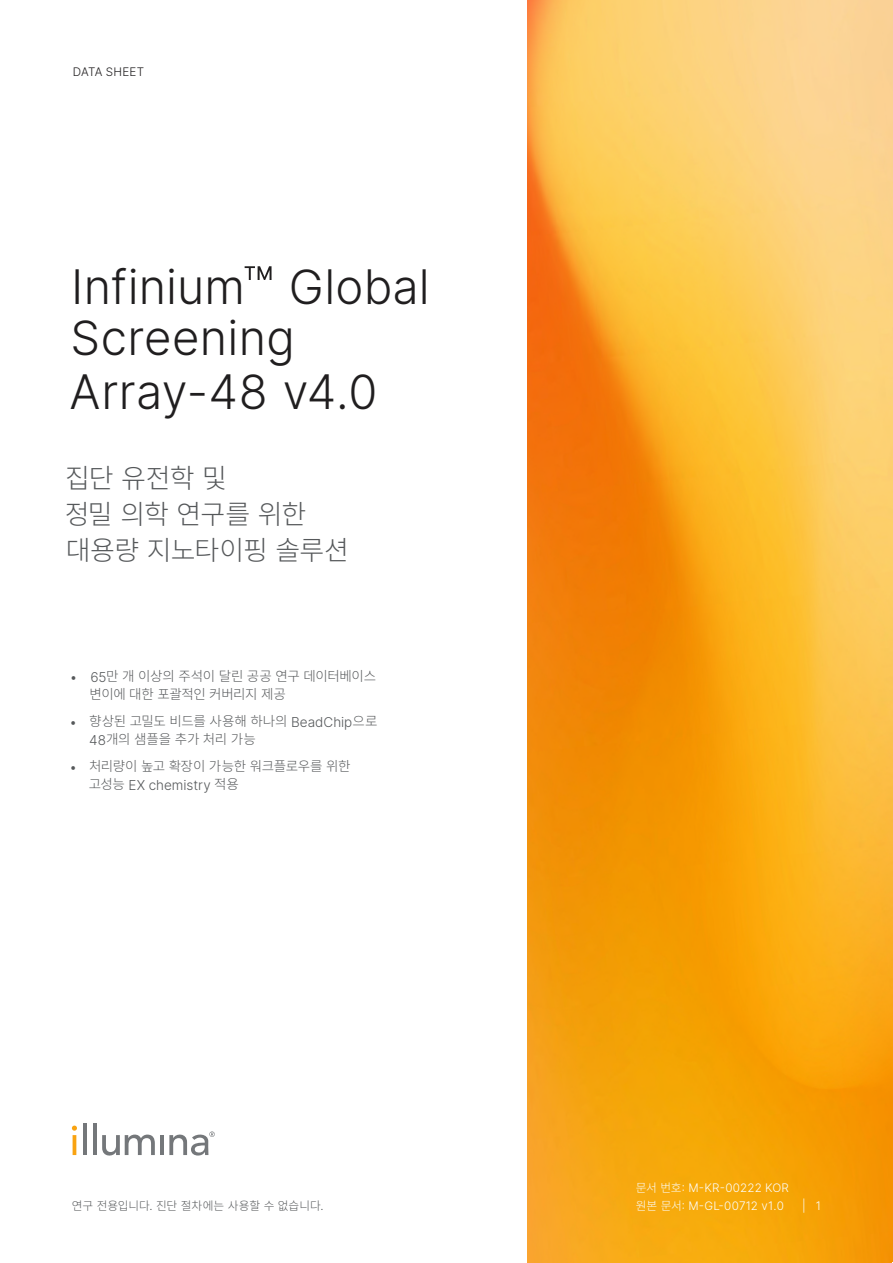
<style>
.page{position:relative;width:893px;height:1263px;background:#fff}
.page>*{position:absolute;margin:0;border:0;box-sizing:border-box;transform-origin:0 0}
.t1{font:300 47.25px/52.7px "Inter";letter-spacing:.005em;color:#201e1f}
.t2{font:300 27px/36px "Noto Sans CJ Kkr";letter-spacing:-.035em;color:#55585a}
.t3{font:300 13.5px/18px "Noto Sans CJ Kkr";letter-spacing:-.025em;color:#55585a}
.t4{font:300 13.5px "Inter";color:#55585a}
.t5{font:300 11.7px "Inter";letter-spacing:.02em;color:#fcfefe}
.t6{font:300 11.7px "Noto Sans CJ Kkr";letter-spacing:-.005em;color:#55585a}
.t7{font:300 11.7px "Inter";letter-spacing:.01em;color:#201e1f}
.s1{font-size:52.5px}
.s2{font-family:"Inter"}
.s3{font-family:"Noto Sans CJ Kkr"}
</style>
<div class="page">
<img style="left:527px;top:0;width:366px;height:1263px">
<hr style="left:73px;top:1135px;width:3px;height:20px;background:#f9a311">
<hr style="left:83px;top:1123px;width:3px;height:32px;background:#74777a">
<hr style="left:93px;top:1123px;width:4px;height:32px;background:#74777a">
<svg style="left:102px;top:1134px;width:53px;height:22px"></svg>
<hr style="left:160px;top:1135px;width:4px;height:20px;background:#74777a">
<svg style="left:72px;top:1125px;width:5px;height:6px"></svg>
<svg style="left:169px;top:1131px;width:46px;height:24px"></svg>
<p class="t7" style="left:73px;top:64px;width:73px">DATA SHEET</p>
<h1 class="t1" style="left:70px;top:260px;width:362px">Infinium<span class="s1">™</span> Global<br>Screening<br>Array-48 v4.0</h1>
<h2 class="t2" style="left:65px;top:461px;width:286px">집단 유전학 및<br>정밀 의학 연구를 위한 대용량 지노타이핑 솔루션</h2>
<p class="t3" style="left:90px;top:668px;width:288px;text-indent:-20px"><span class="s2">• 65</span>만 개 이상의 주석이 달린 공공 연구 데이터베이스 변이에 대한 포괄적인 커버리지 제공</p>
<p class="t3" style="left:89px;top:713px;width:290px;text-indent:-20px"><span class="s2">•</span> 향상된 고밀도 비드를 사용해 하나의 <span class="s2">BeadChip</span>으로<br><span class="s2">48</span>개의 샘플을 추가 처리 가능</p>
<p class="t3" style="left:70px;top:758px;width:283px"><span class="s2">•</span> 처리량이 높고 확장이 가능한 워크플로우를 위한</p>
<p class="t4" style="left:89px;top:775px;width:151px"><span class="s3">고성능</span> EX chemistry <span class="s3">적용</span></p>
<p class="t5" style="left:636px;top:1180px;width:155px"><span class="s3">문서 번호</span>: M-KR-00222 KOR</p>
<p class="t6" style="left:72px;top:1199px;width:253px">연구 전용입니다<span class="s2">.</span> 진단 절차에는 사용할 수 없습니다<span class="s2">.</span></p>
<p class="t5" style="left:636px;top:1198px;width:150px"><span class="s3">원본 문서</span>: M-GL-00712 v1.0</p>
<p class="t5" style="left:802px;top:1198px;width:20px">| 1</p>
</div>
